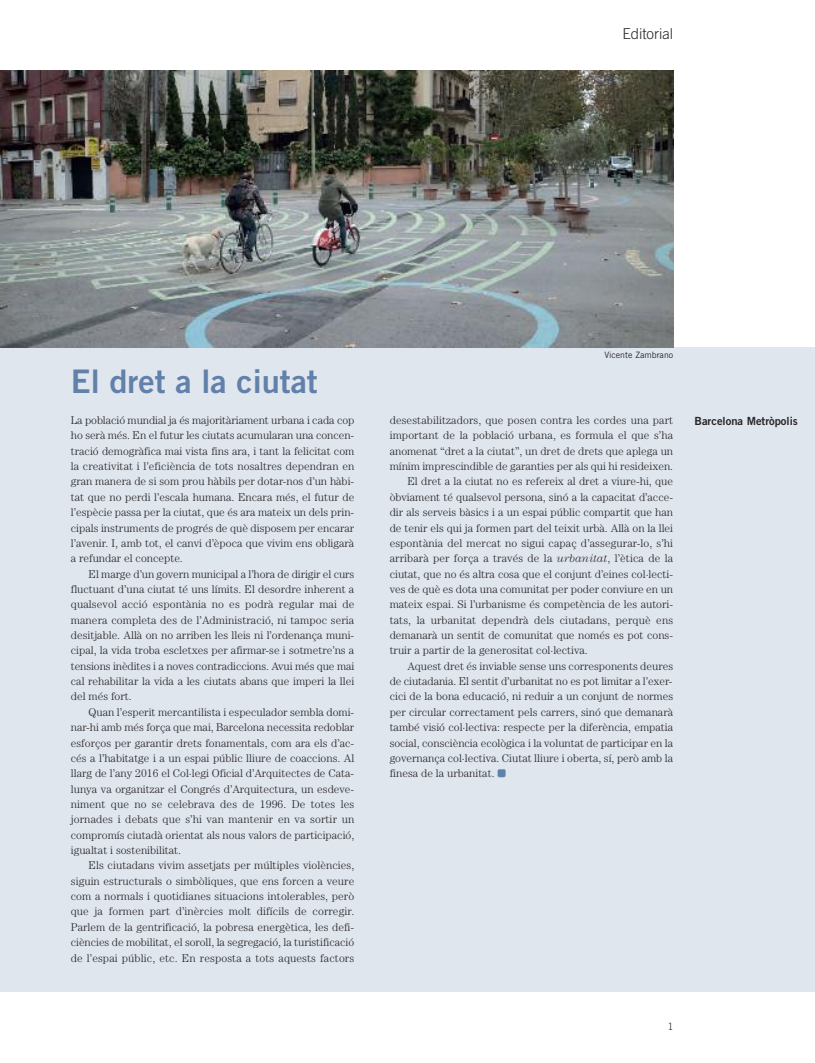
<style>
.page{position:relative;width:815px;height:1063px;background:#fff}
.page>*{position:absolute;margin:0;border:0;box-sizing:border-box;transform-origin:0 0}
.t1{font:32.5px "Trade Gothic Bold Two";color:#6281aa}
.t2{font:300 15px "Trade Gothic";color:#272627}
.t3{font:300 11.25px/15.4px "Century";color:#272627;text-align:justify}
.t4{font:11.25px "Trade Gothic Bold Two";color:#272627}
.t5{font:300 10px "Trade Gothic";color:#272627}
.t6{font:8.75px "Trade Gothic";color:#272627}
.s1{font-style:italic}
</style>
<div class="page">
<div style="left:0;top:347px;width:815px;height:645px;background:#e0e6ee"></div>
<svg style="left:498px;top:769px;width:8px;height:8px"></svg>
<img style="left:1px;top:71px;width:672px;height:276px">
<h2 class="t2" style="left:622px;top:29px;width:52px">Editorial</h2>
<h1 class="t1" style="left:71px;top:369px;width:248px">El dret a la ciutat</h1>
<p class="t3" style="left:71px;top:413px;width:285px">La població mundial ja és majoritàriament urbana i cada cop ho serà més. En el futur les ciutats acumularan una concen&shy;tració demogràfica mai vista fins ara, i tant la felicitat com la creativitat i l’eficiència de tots nosaltres dependran en gran manera de si som prou hàbils per dotar-nos d’un hàbi&shy;tat que no perdi l’escala humana. Encara més, el futur de l’espècie passa per la ciutat, que és ara mateix un dels prin&shy;cipals instruments de progrés de què disposem per encarar l’avenir. I, amb tot, el canvi d’època que vivim ens obligarà a refundar el concepte.</p>
<p class="t3" style="left:71px;top:567px;width:285px;text-indent:18px">El marge d’un govern municipal a l’hora de dirigir el curs fluctuant d’una ciutat té uns límits. El desordre inherent a qualsevol acció espontània no es podrà regular mai de manera completa des de l’Administració, ni tampoc seria desitjable. Allà on no arriben les lleis ni l’ordenança muni&shy;cipal, la vida troba escletxes per afirmar-se i sotmetre’ns a tensions inèdites i a noves contradiccions. Avui més que mai cal rehabilitar la vida a les ciutats abans que imperi la llei del més fort.</p>
<p class="t3" style="left:71px;top:705px;width:285px;text-indent:18px">Quan l’esperit mercantilista i especulador sembla domi&shy;nar-hi amb més força que mai, Barcelona necessita redoblar esforços per garantir drets fonamentals, com ara els d’ac&shy;cés a l’habitatge i a un espai públic lliure de coaccions. Al llarg de l’any 2016 el Col·legi Oficial d’Arquitectes de Cata&shy;lunya va organitzar el Congrés d’Arquitectura, un esdeve&shy;niment que no se celebrava des de 1996. De totes les jornades i debats que s’hi van mantenir en va sortir un compromís ciutadà orientat als nous valors de participació, igualtat i sostenibilitat.</p>
<p class="t3" style="left:71px;top:859px;width:285px;text-indent:18px">Els ciutadans vivim assetjats per múltiples violències, siguin estructurals o simbòliques, que ens forcen a veure com a normals i quotidianes situacions intolerables, però que ja formen part d’inèrcies molt difícils de corregir.<br>Parlem de la gentrificació, la pobresa energètica, les defi&shy;ciències de mobilitat, el soroll, la segregació, la turistificació de l’espai públic, etc. En resposta a tots aquests factors</p>
<p class="t6" style="left:604px;top:352px;width:70px">Vicente Zambrano</p>
<p class="t3" style="left:390px;top:413px;width:285px">desestabilitzadors, que posen contra les cordes una part</p>
<p class="t3" style="left:390px;top:429px;width:285px">important de la població urbana, es formula el que s’ha</p>
<p class="t3" style="left:390px;top:444px;width:285px">anomenat “dret a la ciutat”, un dret de drets que aplega un</p>
<p class="t3" style="left:390px;top:460px;width:285px">mínim imprescindible de garanties per als qui hi resideixen.</p>
<p class="t3" style="left:407px;top:475px;width:267px">El dret a la ciutat no es refereix al dret a viure-hi, que</p>
<p class="t3" style="left:390px;top:490px;width:285px">òbviament té qualsevol persona, sinó a la capacitat d’acce-</p>
<p class="t3" style="left:390px;top:506px;width:285px">dir als serveis bàsics i a un espai públic compartit que han</p>
<p class="t3" style="left:390px;top:521px;width:285px">de tenir els qui ja formen part del teixit urbà. Allà on la llei</p>
<p class="t3" style="left:390px;top:536px;width:285px">espontània del mercat no sigui capaç d’assegurar-lo, s’hi</p>
<p class="t3" style="left:390px;top:552px;width:285px">arribarà per força a través de la <span class="s1">urbanitat</span>, l’ètica de la</p>
<p class="t3" style="left:390px;top:567px;width:285px">ciutat, que no és altra cosa que el conjunt d’eines col·lecti-</p>
<p class="t3" style="left:390px;top:582px;width:285px">ves de què es dota una comunitat per poder conviure en un</p>
<p class="t3" style="left:390px;top:598px;width:285px">mateix espai. Si l’urbanisme és competència de les autori-</p>
<p class="t3" style="left:390px;top:613px;width:285px">tats, la urbanitat dependrà dels ciutadans, perquè ens</p>
<p class="t3" style="left:390px;top:628px;width:285px">demanarà un sentit de comunitat que només es pot cons-</p>
<p class="t3" style="left:390px;top:644px;width:200px">truir a partir de la generositat col·lectiva.</p>
<p class="t3" style="left:407px;top:659px;width:267px">Aquest dret és inviable sense uns corresponents deures</p>
<p class="t3" style="left:390px;top:675px;width:284px">de ciutadania. El sentit d’urbanitat no es pot limitar a l’exer-</p>
<p class="t3" style="left:390px;top:690px;width:285px">cici de la bona educació, ni reduir a un conjunt de normes</p>
<p class="t3" style="left:390px;top:705px;width:285px">per circular correctament pels carrers, sinó que demanarà</p>
<p class="t3" style="left:390px;top:721px;width:285px">també visió col·lectiva: respecte per la diferència, empatia</p>
<p class="t3" style="left:390px;top:736px;width:285px">social, consciència ecològica i la voluntat de participar en la</p>
<p class="t3" style="left:390px;top:751px;width:285px">governança col·lectiva. Ciutat lliure i oberta, sí, però amb la</p>
<p class="t3" style="left:390px;top:767px;width:106px">finesa de la urbanitat.</p>
<p class="t4" style="left:694px;top:417px;width:105px">Barcelona Metròpolis</p>
<p class="t5" style="left:668px;top:1023px;width:7px">1</p>
</div>
